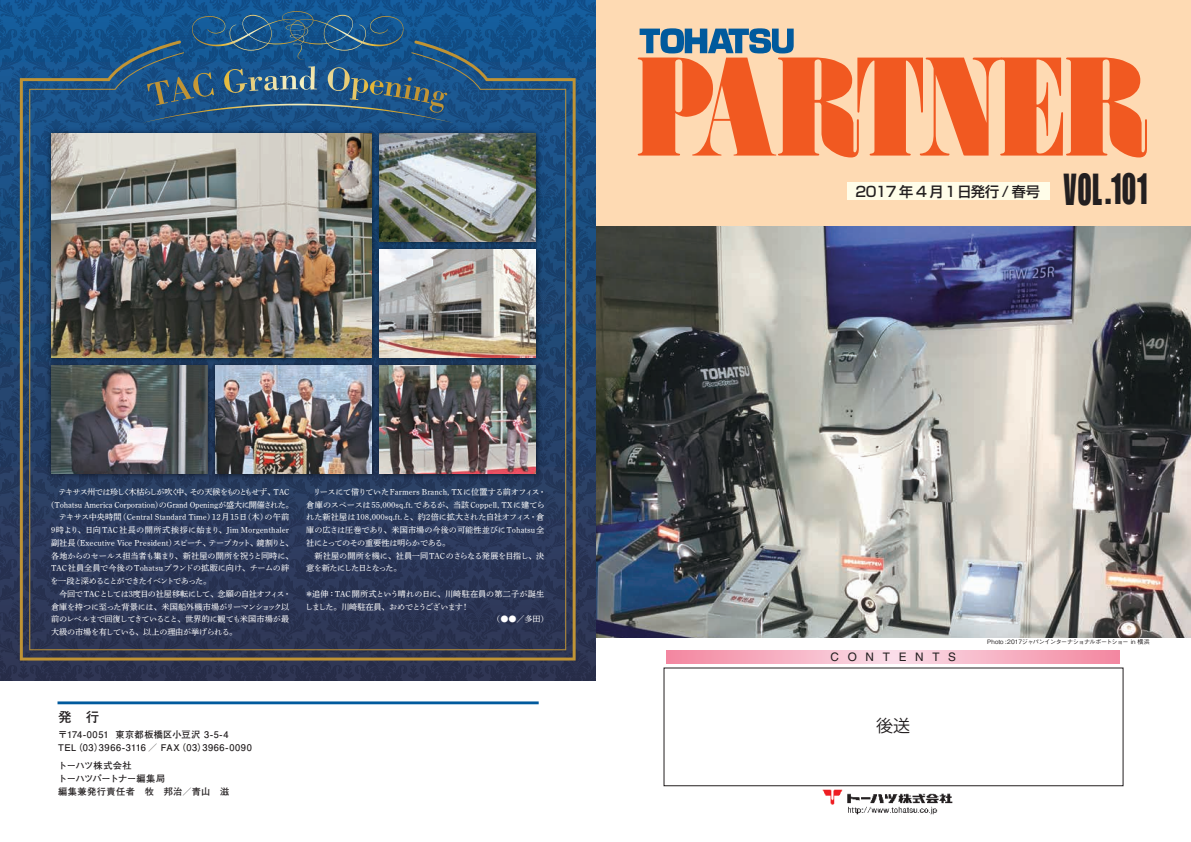
<style>
.page{position:relative;width:1191px;height:842px;background:#fff}
.page>*{position:absolute;margin:0;border:0;box-sizing:border-box;transform-origin:0 0}
.t1{font:43.9px "Impact LT Std";color:#231f20;scale:.65 1}
.t2{font:17px "Koz Go Pro";color:#231f20}
.t3{font:500 14.2px "Shin Go Pro";letter-spacing:-.005em;color:#231f20}
.t4{font:700 13.5px "Futo Go B101 Pro";color:#231f20}
.t5{font:11.7px "Helvetica LT Std";letter-spacing:.745em;color:#231f20}
.t6{font:700 9.2px/12.8px "Futo Go B101 Pro";letter-spacing:.04em;color:#231f20}
.t7{font:700 9.2px/13px "Futo Go B101 Pro";letter-spacing:.02em;color:#231f20}
.t8{font:8.1px/12.8px "Shuei Yobu Min Std M";letter-spacing:-.02em;color:#fff}
.t9{font:8.1px "Shuei Yobu Min Std M";color:#fff}
.t10{font:8.1px "Shuei Yobu Min Std M";letter-spacing:-.145em;color:#fff}
.t11{font:8.1px "Shuei Yobu Min Std M";letter-spacing:-.075em;color:#fff}
.t12{font:8.1px "Shuei Yobu Min Std M";letter-spacing:-.05em;color:#fff}
.t13{font:8.1px "Shuei Yobu Min Std M";letter-spacing:.02em;color:#fff}
.t14{font:8.1px "Shuei Yobu Min Std M";letter-spacing:-.045em;color:#fff}
.t15{font:8.1px "Shuei Yobu Min Std M";letter-spacing:-.12em;color:#fff}
.t16{font:8.1px "Shuei Yobu Min Std M";letter-spacing:-.09em;color:#fff}
.t17{font:500 6px "Gothic BBB Pro";letter-spacing:-.05em;color:#231f20}
.s1{font-size:36.9px}
.s2{font-size:43px}
</style>
<div class="page">
<div style="left:595px;top:0;width:596px;height:227px;background:#fedab3"></div>
<svg style="left:667px;top:651px;width:452px;height:12px;background:#f6b1c3"></svg>
<div style="left:847px;top:182px;width:202px;height:18px;background:#fffde9"></div>
<img style="left:595px;top:227px;width:596px;height:410px">
<div style="left:663px;top:667px;width:460px;height:119px;border:1px solid #231f20"></div>
<svg style="left:638px;top:28px;width:509px;height:129px"></svg>
<img style="left:822px;top:789px;width:131px;height:26px">
<div style="left:0;top:0;width:595px;height:680px;background:linear-gradient(to bottom,#125692,#2f314c)"></div>
<svg style="left:20px;top:40px;width:555px;height:620px;background:#465660"></svg>
<svg style="left:29px;top:52px;width:537px;height:598px;background:#2a3e60"></svg>
<svg style="left:191px;top:11px;width:213px;height:49px;background:#205b8c"></svg>
<img style="left:41px;top:366px;width:187px;height:196px">
<img style="left:51px;top:366px;width:141px;height:107px">
<img style="left:30px;top:123px;width:339px;height:243px">
<img style="left:51px;top:133px;width:319px;height:224px">
<img style="left:192px;top:345px;width:166px;height:138px">
<img style="left:215px;top:366px;width:143px;height:107px">
<img style="left:358px;top:343px;width:204px;height:142px">
<img style="left:380px;top:376px;width:156px;height:97px">
<img style="left:369px;top:123px;width:178px;height:142px">
<img style="left:380px;top:133px;width:156px;height:107px">
<img style="left:370px;top:240px;width:176px;height:136px">
<img style="left:380px;top:250px;width:156px;height:107px">
<hr style="left:57px;top:701px;width:481px;height:3px;background:#015a9d">
<svg style="left:142px;top:66px;width:312px;height:57px;background:#305e84"></svg>
<p class="t10" style="left:58px;top:486px;width:232px">テキサス州では珍しく木枯らしが吹く中、その天候をものともせず、TAC</p>
<p class="t8" style="left:47px;top:498px;width:248px">（Tohatsu America Corporation）のGrand Openingが盛大に開催された。</p>
<p class="t9" style="left:51px;top:512px;width:240px">　テキサス中央時間（Central Standard Time）12月15日（木）の午前</p>
<p class="t9" style="left:49px;top:524px;width:241px">９時より、日向TAC社長の開所式挨拶に始まり、Jim Morgenthaler</p>
<p class="t9" style="left:51px;top:537px;width:244px">副社長（Executive Vice President）スピーチ、テープカット、鏡割りと、</p>
<p class="t8" style="left:51px;top:549px;width:244px">各地からのセールス担当者も集まり、新社屋の開所を祝うと同時に、</p>
<p class="t9" style="left:51px;top:563px;width:240px">TAC社員全員で今後のTohatsuブランドの拡販に向け、チームの絆</p>
<p class="t15" style="left:51px;top:575px;width:162px">を一段と深めることができたイベントであった。</p>
<p class="t11" style="left:51px;top:588px;width:242px">　今回で TACとしては３度目の社屋移転にして、念願の自社オフィス・</p>
<p class="t8" style="left:51px;top:600px;width:240px">倉庫を持つに至った背景には、米国船外機市場がリーマンショック以</p>
<p class="t12" style="left:51px;top:614px;width:240px">前のレベルまで回復してきていること、世界的に観ても米国市場が最</p>
<p class="t14" style="left:51px;top:626px;width:188px">大級の市場を有している、以上の理由が挙げられる。</p>
<p class="t8" style="left:306px;top:485px;width:242px">　リースにて借りていたFarmers Branch, TXに位置する前オフィス・倉庫のスペースは55,000sq.ft.であるが、当該Coppell, TXに建てられた新社屋は108,000sq.ft.と、約２倍に拡大された自社オフィス・倉庫の広さは圧巻であり、米国市場の今後の可能性並びにTohatsu全社にとってのその重要性は明らかである。<br>　新社屋の開所を機に、社員一同TACのさらなる発展を目指し、決意を新たにした日となった。</p>
<p class="t13" style="left:305px;top:588px;width:241px">＊追伸：TAC開所式という晴れの日に、川崎駐在員の第二子が誕生</p>
<p class="t16" style="left:305px;top:601px;width:165px">しました。川崎駐在員、おめでとうございます！</p>
<p class="t8" style="left:492px;top:613px;width:58px">（●●／多田）</p>
<h3 class="t4" style="left:58px;top:706px;width:43px">発　行</h3>
<p class="t6" style="left:58px;top:727px;width:195px">〒174-0051 東京都板橋区小豆沢 3-5-4<br>TEL（03）3966-3116 ／ FAX （03）3966-0090</p>
<p class="t7" style="left:58px;top:757px;width:173px">トーハツ株式会社<br>トーハツパートナー編集局<br>編集兼発行責任者　牧　邦治／青山　滋</p>
<h3 class="t3" style="left:855px;top:180px;width:186px">2017年4月1日発行/春号</h3>
<h1 class="t1" style="left:1063px;top:163px;width:131px">VOL<span class="s1">.</span><span class="s2">101</span></h1>
<h3 class="t5" style="left:830px;top:650px;width:127px">CONTENTS</h3>
<h2 class="t2" style="left:876px;top:714px;width:36px">後送</h2>
<p class="t17" style="left:987px;top:636px;width:164px">Photo :2017ジャパンインターナショナルボートショー in 横浜</p>
</div>
